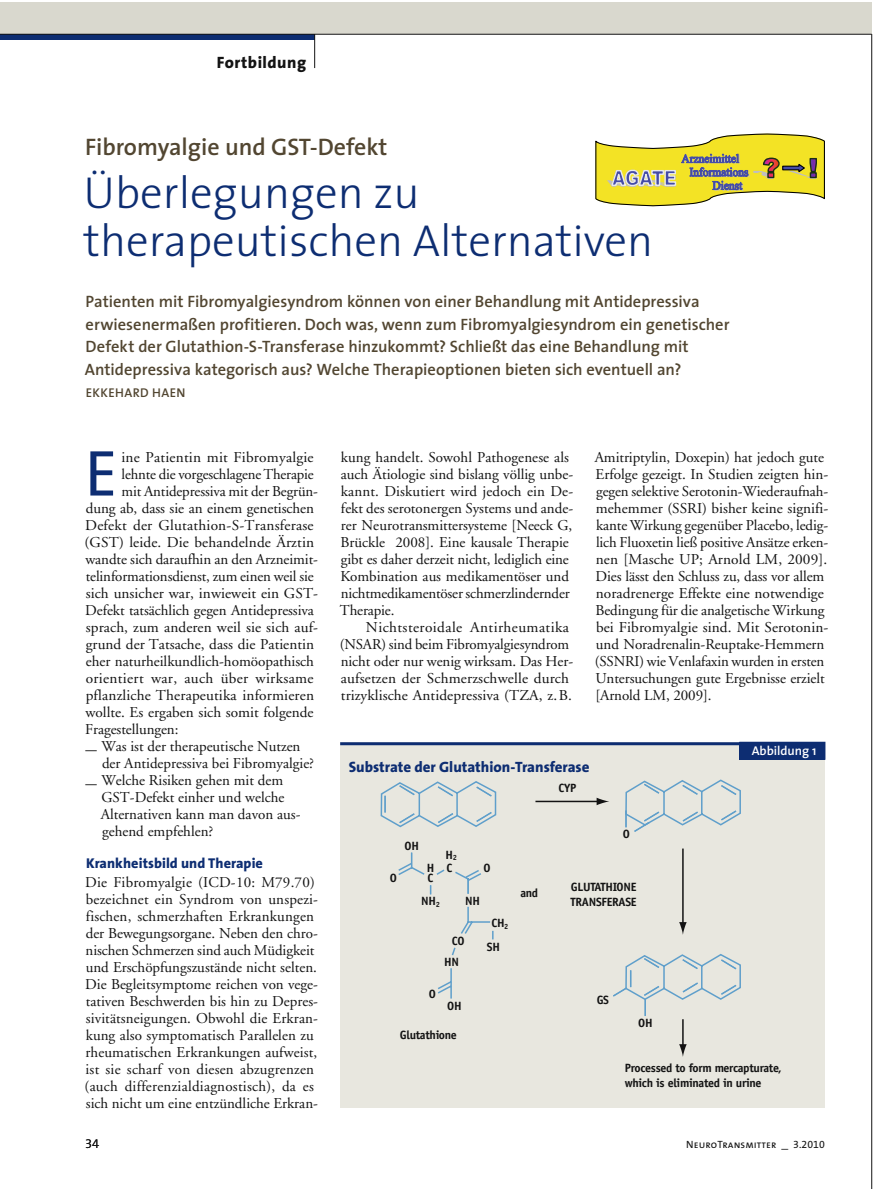
<style>
.page{position:relative;width:893px;height:1191px;background:#fff}
.page>*{position:absolute;margin:0;border:0;box-sizing:border-box;transform-origin:0 0}
.t1{font:65.4px "The Sans";color:#0d2d72}
.t2{font:300 45px/48px "The Sans";color:#0d2d72}
.t3{font:600 24px "The Sans";color:#524631}
.t4{font:600 16.5px/22.5px "The Sans";color:#524631}
.t5{font:800 16.5px "The Sans";letter-spacing:.03em;color:#131313}
.t6{font:15px/17px "Adobe Garamond";color:#131313}
.t7{font:800 15px "The Sans";color:#0d2d72}
.t8{font:15px "Adobe Garamond";letter-spacing:.02em;color:#131313}
.t9{font:800 14.25px "The Sans";letter-spacing:.005em;color:#0d2d72}
.t10{font:600 12.75px "The Sans";letter-spacing:.03em;color:#524631}
.t11{font:600 12.75px "The Sans";color:#fff}
.t12{font:12.75px "The Sans Semi Light Expert";color:#131313}
.t13{font:700 12px/15px "Officina Sans LT";letter-spacing:-.025em;color:#131313}
.t14{font:10.5px "The Sans Caps";letter-spacing:.01em;color:#131313}
.s1{font-family:"The Sans"}
.s2{font-family:"The Sans Expert"}
</style>
<div class="page">
<div style="left:0;top:34px;width:315px;height:5px;background:#0d2d72"></div>
<div style="left:0;top:2px;width:872px;height:32px;background:#d9d8ce"></div>
<hr style="left:0;top:34px;width:872px;height:1px;background:#131313">
<hr style="left:314px;top:34px;width:1px;height:34px;background:#131313">
<hr style="left:871px;top:34px;width:1px;height:1154px;background:#131313">
<div style="left:340px;top:742px;width:485px;height:366px;background:#e8e7df"></div>
<hr style="left:340px;top:742px;width:485px;height:3px;background:#0d2d72">
<div style="left:740px;top:742px;width:85px;height:17px;background:#0d2d72"></div>
<svg style="left:613px;top:954px;width:128px;height:62px"></svg>
<svg style="left:398px;top:852px;width:96px;height:147px"></svg>
<hr style="left:682px;top:848px;width:2px;height:76px;background:#131313">
<svg style="left:679px;top:922px;width:8px;height:12px"></svg>
<svg style="left:381px;top:779px;width:360px;height:53px"></svg>
<hr style="left:682px;top:1019px;width:2px;height:27px;background:#131313">
<svg style="left:679px;top:1044px;width:8px;height:13px"></svg>
<svg style="left:595px;top:133px;width:230px;height:74px"></svg>
<p class="t5" style="left:217px;top:56px;width:91px">Fortbildung</p>
<h3 class="t3" style="left:85px;top:137px;width:304px">Fibromyalgie und GST-Defekt</h3>
<h2 class="t2" style="left:83px;top:173px;width:571px">Überlegungen zu therapeutischen Alternativen</h2>
<p class="t4" style="left:85px;top:291px;width:646px">Patienten mit Fibromyalgiesyndrom können von einer Behandlung mit Antidepressiva erwiesenermaßen profitieren. Doch was, wenn zum Fibromyalgiesyndrom ein genetischer Defekt der Glutathion-S-Transferase hinzukommt? Schließt das eine Behandlung mit Antidepressiva kategorisch aus? Welche Therapieoptionen bieten sich eventuell an?</p>
<p class="t10" style="left:86px;top:387px;width:101px">EKKEHARD HAEN</p>
<h1 class="t1" style="left:85px;top:446px;width:34px">E</h1>
<p class="t6" style="left:121px;top:449px;width:194px">ine Patientin mit Fibromyalgie</p>
<p class="t6" style="left:122px;top:466px;width:194px">lehnte die vorgeschlagene Therapie</p>
<p class="t6" style="left:121px;top:484px;width:198px">mit Antidepressiva mit der Begrün-</p>
<p class="t6" style="left:86px;top:501px;width:230px">dung ab, dass sie an einem genetischen</p>
<p class="t6" style="left:85px;top:518px;width:230px">Defekt der Glutathion-S-Transferase</p>
<p class="t6" style="left:85px;top:535px;width:231px">(GST) leide. Die behandelnde Ärztin</p>
<p class="t6" style="left:85px;top:552px;width:234px">wandte sich daraufhin an den Arzneimit-</p>
<p class="t6" style="left:86px;top:569px;width:229px">telinformationsdienst, zum einen weil sie</p>
<p class="t6" style="left:86px;top:586px;width:234px">sich unsicher war, inwieweit ein GST-</p>
<p class="t6" style="left:85px;top:603px;width:230px">Defekt tatsächlich gegen Antidepressiva</p>
<p class="t6" style="left:86px;top:620px;width:234px">sprach, zum anderen weil sie sich auf-</p>
<p class="t6" style="left:86px;top:637px;width:230px">grund der Tatsache, dass die Patientin</p>
<p class="t6" style="left:86px;top:654px;width:230px">eher naturheilkundlich-homöopathisch</p>
<p class="t8" style="left:86px;top:672px;width:229px">orientiert war, auch über wirksame</p>
<p class="t6" style="left:86px;top:688px;width:230px">pflanzliche Therapeutika informieren</p>
<p class="t6" style="left:85px;top:705px;width:230px">wollte. Es ergaben sich somit folgende</p>
<p class="t6" style="left:85px;top:722px;width:95px">Fragestellungen:</p>
<p class="t6" style="left:102px;top:739px;width:214px;text-indent:-17px"><sub>—</sub> Was ist der therapeutische Nutzen der Antidepressiva bei Fibromyalgie?</p>
<p class="t6" style="left:101px;top:773px;width:201px;text-indent:-16px"><sub>—</sub> Welche Risiken gehen mit dem<br>GST-Defekt einher und welche<br>Alternativen kann man davon aus&shy;gehend empfehlen?</p>
<p class="t9" style="left:86px;top:857px;width:178px">Krankheitsbild und Therapie</p>
<p class="t6" style="left:85px;top:875px;width:235px">Die Fibromyalgie (ICD-10: M79.70) bezeichnet ein Syndrom von unspezi&shy;fischen, schmerzhaften Erkrankungen der Bewegungsorgane. Neben den chro&shy;nischen Schmerzen sind auch Müdigkeit und Erschöpfungszustände nicht selten.<br>Die Begleitsymptome reichen von vege&shy;tativen Beschwerden bis hin zu Depres&shy;sivitätsneigungen. Obwohl die Erkran&shy;kung also symptomatisch Parallelen zu rheumatischen Erkrankungen aufweist, ist sie scharf von diesen abzugrenzen (auch differenzialdiagnostisch), da es sich nicht um eine entzündliche Erkran-</p>
<p class="t12" style="left:85px;top:1136px;width:16px">34</p>
<p class="t6" style="left:340px;top:449px;width:235px">kung handelt. Sowohl Pathogenese als auch Ätiologie sind bislang völlig unbe&shy;kannt. Diskutiert wird jedoch ein De&shy;fekt des serotonergen Systems und ande&shy;rer Neurotransmittersysteme [Neeck G, Brückle 2008]. Eine kausale Therapie gibt es daher derzeit nicht, lediglich eine Kombination aus medikamentöser und nichtmedikamentöser schmerzlindernder Therapie.</p>
<p class="t6" style="left:340px;top:620px;width:235px;text-indent:26px">Nichtsteroidale Antirheumatika (NSAR) sind beim Fibromyalgiesyndrom nicht oder nur wenig wirksam. Das Her&shy;aufsetzen der Schmerzschwelle durch trizyklische Antidepressiva (TZA, z.B.</p>
<p class="t6" style="left:595px;top:449px;width:235px">Amitriptylin, Doxepin) hat jedoch gute Erfolge gezeigt. In Studien zeigten hin&shy;gegen selektive Serotonin-Wiederaufnah&shy;mehemmer (SSRI) bisher keine signifi&shy;kante Wirkung gegenüber Placebo, ledig&shy;lich Fluoxetin ließ positive Ansätze erken&shy;nen [Masche UP; Arnold LM, 2009].<br>Dies lässt den Schluss zu, dass vor allem noradrenerge Effekte eine notwendige Bedingung für die analgetische Wirkung bei Fibromyalgie sind. Mit Serotonin&shy;und Noradrenalin-Reuptake-Hemmern (SSNRI) wie Venlafaxin wurden in ersten Untersuchungen gute Ergebnisse erzielt [Arnold LM, 2009].</p>
<p class="t11" style="left:752px;top:745px;width:66px">Abbildung 1</p>
<p class="t7" style="left:349px;top:760px;width:242px">Substrate der Glutathion-Transferase</p>
<p class="t13" style="left:558px;top:780px;width:19px">CYP</p>
<p class="t13" style="left:405px;top:838px;width:16px">OH</p>
<p class="t13" style="left:446px;top:847px;width:13px">H<sub>2</sub></p>
<p class="t13" style="left:427px;top:860px;width:27px">H C</p>
<p class="t13" style="left:484px;top:860px;width:9px">O</p>
<p class="t13" style="left:421px;top:893px;width:20px">NH<sub>2</sub></p>
<p class="t13" style="left:390px;top:870px;width:9px">O</p>
<p class="t13" style="left:428px;top:870px;width:7px">C</p>
<p class="t13" style="left:465px;top:893px;width:16px">NH</p>
<p class="t13" style="left:452px;top:933px;width:14px">CO</p>
<p class="t13" style="left:429px;top:986px;width:9px">O</p>
<p class="t13" style="left:444px;top:954px;width:16px">HN</p>
<p class="t13" style="left:447px;top:998px;width:16px">OH</p>
<p class="t13" style="left:400px;top:1027px;width:58px">Glutathione</p>
<p class="t13" style="left:491px;top:915px;width:19px">CH<sub>2</sub></p>
<p class="t13" style="left:487px;top:939px;width:15px">SH</p>
<p class="t13" style="left:623px;top:826px;width:9px">O</p>
<p class="t13" style="left:520px;top:885px;width:19px">and</p>
<p class="t13" style="left:571px;top:879px;width:68px">GLUTATHIONE<br>TRANSFERASE</p>
<p class="t13" style="left:597px;top:992px;width:14px">GS</p>
<p class="t13" style="left:638px;top:1015px;width:16px">OH</p>
<p class="t13" style="left:625px;top:1060px;width:159px">Processed to form mercapturate, which is eliminated in urine</p>
<p class="t14" style="left:686px;top:1138px;width:140px">NeuroTransmitter <span class="s1">_</span> <span class="s2">3.2010</span></p>
</div>
